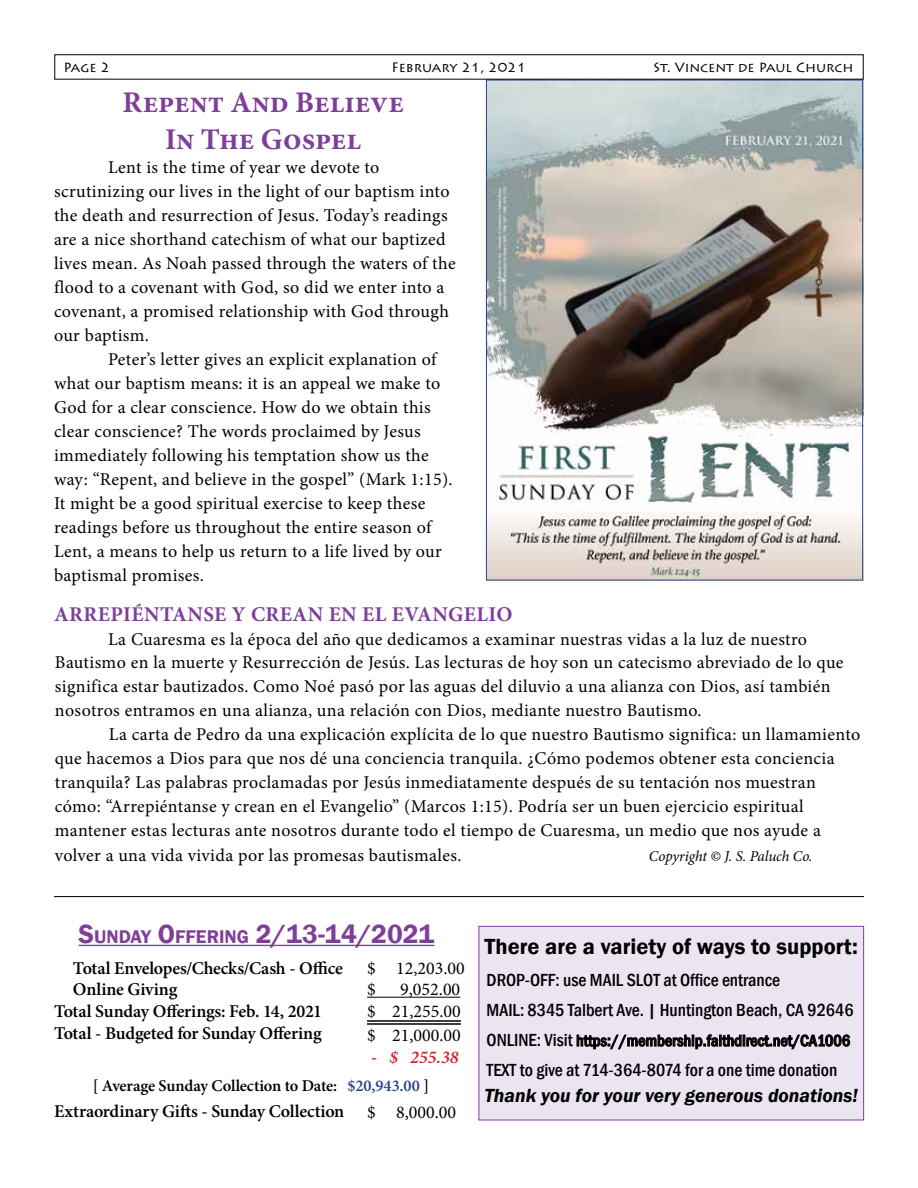
<style>
.page{position:relative;width:918px;height:1188px;background:#fff}
.page>*{position:absolute;margin:0;border:0;box-sizing:border-box;transform-origin:0 0}
.t1{font:700 30px/37.5px "Minion Pro";color:#7f3f98;text-align:center}
.t2{font:600 27px "Franklin Gothic";color:#7f3f98}
.t3{font:600 22.5px "Franklin Gothic";color:#000}
.t4{font:700 21px "Minion Pro";letter-spacing:.02em;color:#7f3f98}
.t5{font:italic 600 19.5px "Franklin Gothic";color:#000}
.t6{font:18px/24px "Minion Pro";letter-spacing:.02em;color:#000}
.t7{font:600 18px "Minion Pro";letter-spacing:-.01em;color:#000}
.t8{font:500 condensed 18px/30px "Franklin Gothic";color:#000}
.t9{font:18px/21.6px "Minion Pro";color:#000;text-align:right}
.t10{font:italic 600 18px "Minion Pro";color:#d2232a}
.t11{font:500 condensed 16.5px "Franklin Gothic";color:#000}
.t12{font:600 16.5px "Minion Pro";letter-spacing:-.01em;color:#000}
.t13{font:italic 15px "Minion Pro";letter-spacing:-.01em;color:#000}
.t14{font:13.5px "Lithos Pro";color:#000}
.s1{font-size:18.9px}
.s2{color:#25408f}
.s3{font-weight:700;font-style:normal}
.s4{font-size:18px}
</style>
<div class="page">
<hr style="left:54px;top:896px;width:810px;height:1px;background:#000">
<div style="left:478px;top:926px;width:386px;height:194px;background:#ebe4f1;border:1px solid #7f3f98"></div>
<hr style="left:79px;top:945px;width:355px;height:1px;background:#7f3f98">
<svg style="left:576px;top:1034px;width:274px;height:16px"></svg>
<hr style="left:367px;top:997px;width:93px;height:1px;background:#000">
<hr style="left:367px;top:1020px;width:94px;height:2px;background:#000">
<hr style="left:367px;top:1023px;width:94px;height:2px;background:#000">
<img style="left:488px;top:82px;width:373px;height:496px">
<p class="t14" style="left:63px;top:60px;width:48px">Page 2</p>
<p class="t14" style="left:392px;top:60px;width:136px">February 21, 2021</p>
<p class="t14" style="left:653px;top:60px;width:202px">St. Vincent de Paul Church</p>
<h1 class="t1" style="left:123px;top:83px;width:283px">Repent And Believe<br>In The Gospel</h1>
<p class="t6" style="left:54px;top:156px;width:403px;text-indent:54px">Lent is the time of year we devote to scrutinizing our lives in the light of our baptism into the death and resurrection of Jesus. Today’s readings are a nice shorthand catechism of what our baptized lives mean. As Noah passed through the waters of the flood to a covenant with God, so did we enter into a covenant, a promised relationship with God through our baptism.</p>
<p class="t6" style="left:54px;top:348px;width:400px;text-indent:54px">Peter’s letter gives an explicit explanation of what our baptism means: it is an appeal we make to God for a clear conscience. How do we obtain this clear conscience? The words proclaimed by Jesus immediately following his temptation show us the way: “Repent, and believe in the gospel” (Mark 1:15).<br>It might be a good spiritual exercise to keep these readings before us throughout the entire season of Lent, a means to help us return to a life lived by our baptismal promises.</p>
<p class="t4" style="left:54px;top:600px;width:460px">ARREPIÉNTANSE Y CREAN EN EL EVANGELIO</p>
<p class="t6" style="left:55px;top:628px;width:790px;line-height:23.5px;text-indent:53px">La Cuaresma es la época del año que dedicamos a examinar nuestras vidas a la luz de nuestro Bautismo en la muerte y Resurrección de Jesús. Las lecturas de hoy son un catecismo abreviado de lo que significa estar bautizados. Como Noé pasó por las aguas del diluvio a una alianza con Dios, así también nosotros entramos en una alianza, una relación con Dios, mediante nuestro Bautismo.</p>
<p class="t6" style="left:55px;top:722px;width:807px;text-indent:54px">La carta de Pedro da una explicación explícita de lo que nuestro Bautismo significa: un llamamiento que hacemos a Dios para que nos dé una conciencia tranquila. ¿Cómo podemos obtener esta conciencia tranquila? Las palabras proclamadas por Jesús inmediatamente después de su tentación nos muestran cómo: “Arrepiéntanse y crean en el Evangelio” (Marcos 1:15). Podría ser un buen ejercicio espiritual mantener estas lecturas ante nosotros durante todo el tiempo de Cuaresma, un medio que nos ayude a volver a una vida vivida por las promesas bautismales.</p>
<p class="t13" style="left:649px;top:846px;width:165px">Copyright © J. S. Paluch Co.</p>
<h2 class="t2" style="left:79px;top:918px;width:357px">S<span class="s1">UNDAY</span> O<span class="s1">FFERING</span> 2/13-14/2021</h2>
<p class="t7" style="left:73px;top:956px;width:272px">Total Envelopes/Checks/Cash - Office</p>
<p class="t7" style="left:73px;top:977px;width:106px">Online Giving</p>
<p class="t7" style="left:54px;top:999px;width:270px">Total Sunday Offerings: Feb. 14, 2021</p>
<p class="t7" style="left:54px;top:1020px;width:269px">Total - Budgeted for Sunday Offering</p>
<p class="t12" style="left:93px;top:1074px;width:338px">[ Average Sunday Collection to Date: <span class="s2">$20,943.00</span> ]</p>
<p class="t6" style="left:367px;top:957px;width:99px;line-height:21.6px">$ 12,203.00 $</p>
<p class="t9" style="left:367px;top:979px;width:95px">9,052.00<br>$ 21,255.00</p>
<p class="t6" style="left:367px;top:1023px;width:95px">$ 21,000.00</p>
<p class="t10" style="left:371px;top:1044px;width:89px"><span class="s3">-</span> $ 255.38</p>
<p class="t7" style="left:54px;top:1099px;width:292px">Extraordinary Gifts - Sunday Collection</p>
<p class="t6" style="left:367px;top:1101px;width:91px">$ 8,000.00</p>
<p class="t3" style="left:484px;top:932px;width:375px">There are a variety of ways to support:</p>
<p class="t8" style="left:487px;top:965px;width:369px">DROP-OFF: use MAIL SLOT at Office entrance<br>MAIL: 8345 Talbert Ave. | Huntington Beach, CA 92646</p>
<p class="t11" style="left:487px;top:1030px;width:365px"><span class="s4">ONLINE: Visit</span> https://membership.faithdirect.net/CA1006</p>
<p class="t8" style="left:487px;top:1055px;width:352px">TEXT to give at 714-364-8074 for a one time donation</p>
<p class="t5" style="left:484px;top:1083px;width:375px">Thank you for your very generous donations!</p>
</div>
